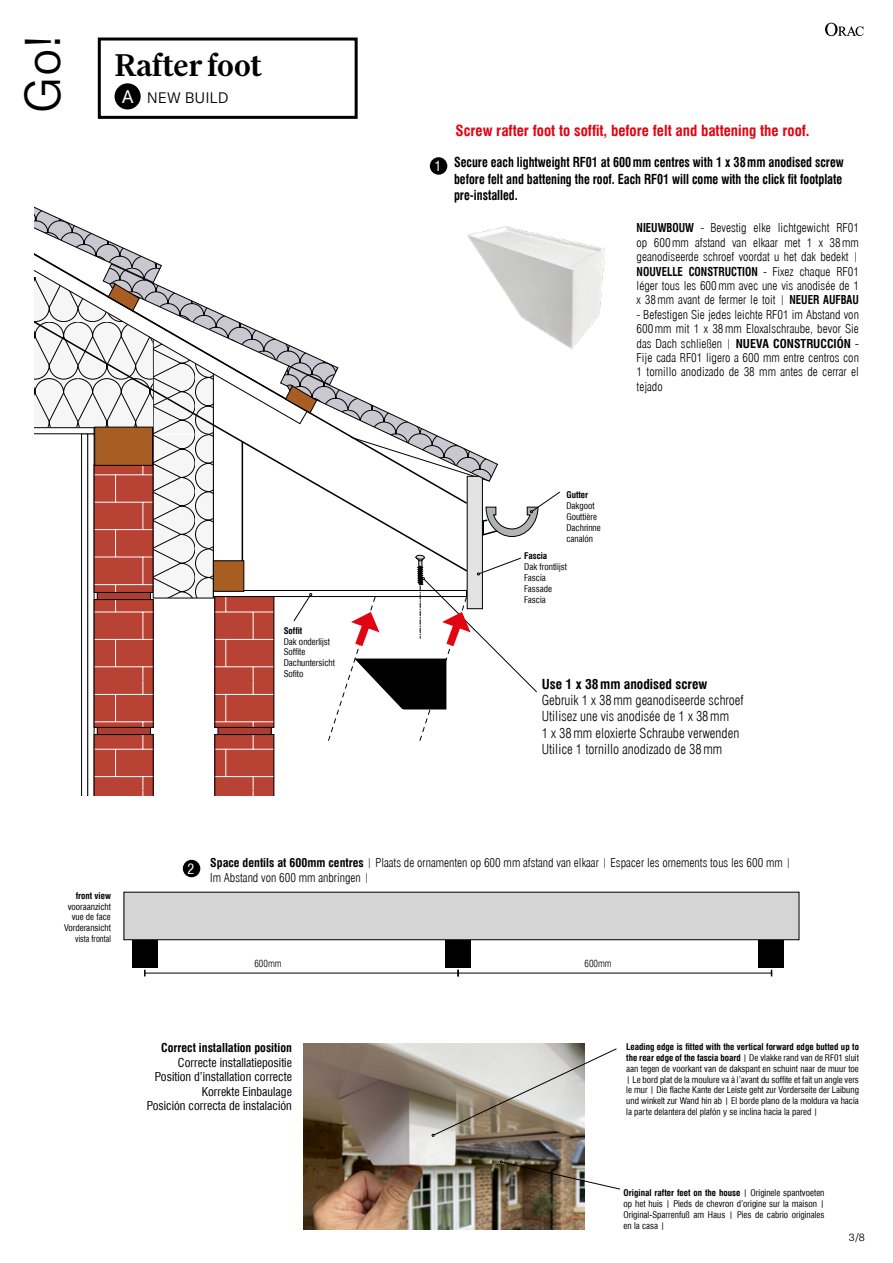
<style>
.page{position:relative;width:893px;height:1263px;background:#fff}
.page>*{position:absolute;margin:0;border:0;box-sizing:border-box;transform-origin:0 0}
.t1{font:300 49.5px "GT America";color:#000}
.t2{font:700 33px "Family";color:#000}
.t3{font:700 condensed 15px "Swiss 721 TL";color:#e30412}
.t4{font:300 15px "GT America";color:#000}
.t5{font:condensed 13.8px "Swiss 721 TL";color:#fff}
.t6{font:700 condensed 13.5px/16.2px "Swiss 721 TL";color:#000;text-align:justify;scale:.9 1}
.t7{font:300 condensed 13.5px/16.2px "Swiss 721 TL";color:#000}
.t8{font:700 condensed 13.5px "Swiss 721 TL";color:#000}
.t9{font:300 condensed 12px/14.4px "Swiss 721 TL";color:#000;text-align:justify;scale:.9 1}
.t10{font:300 condensed 12px/14.4px "Swiss 721 TL";color:#000}
.t11{font:condensed 12px/14.4px "Swiss 721 TL";color:#000;text-align:right}
.t12{font:700 condensed 12px "Swiss 721 TL";color:#000}
.t13{font:300 10.5px "GT America";color:#000}
.t14{font:300 condensed 9.75px "Swiss 721 TL";color:#000}
.t15{font:condensed 9px/10.8px "Swiss 721 TL";color:#000}
.t16{font:700 condensed 9px "Swiss 721 TL";color:#000}
.s1{font-weight:400;font-size:18px;color:#fff}
.s2{font-weight:700}
</style>
<div class="page">
<svg style="left:825px;top:23px;width:39px;height:13px"></svg>
<img style="left:304px;top:1043px;width:280px;height:187px">
<svg style="left:500px;top:1161px;width:120px;height:29px"></svg>
<svg style="left:432px;top:1048px;width:185px;height:89px"></svg>
<div style="left:133px;top:934px;width:25px;height:34px;background:#000"></div>
<div style="left:446px;top:934px;width:25px;height:34px;background:#000"></div>
<div style="left:759px;top:934px;width:25px;height:34px;background:#000"></div>
<div style="left:124px;top:892px;width:675px;height:48px;background:#d5d5d5"></div>
<div style="left:124px;top:892px;width:675px;height:48px;border:1px solid #000"></div>
<hr style="left:145px;top:973px;width:313px;height:1px;background:#000">
<svg style="left:144px;top:970px;width:2px;height:6px"></svg>
<hr style="left:458px;top:973px;width:314px;height:1px;background:#000">
<div style="left:183px;top:860px;width:17px;height:17px;background:#000;border-radius:50%"></div>
<div style="left:430px;top:157px;width:17px;height:18px;background:#000;border-radius:50%"></div>
<svg style="left:34px;top:162px;width:526px;height:633px"></svg>
<img style="left:463px;top:223px;width:142px;height:129px">
<div style="left:115px;top:83px;width:26px;height:26px;background:#000;border-radius:50%"></div>
<div style="left:98px;top:38px;width:260px;height:81px;border:3px solid #000"></div>
<h1 class="t1" style="left:14px;top:113px;width:80px;rotate:-90deg">Go!</h1>
<h2 class="t2" style="left:115px;top:46px;width:149px">Rafter foot</h2>
<h3 class="t4" style="left:122px;top:89px;width:108px"><span class="s1">A</span> NEW BUILD</h3>
<p class="t16" style="left:284px;top:625px;width:20px">Soffit</p>
<p class="t15" style="left:284px;top:636px;width:53px">Dak onderlijst<br>Soffite<br>Dachuntersicht<br>Sofito</p>
<h3 class="t5" style="left:434px;top:157px;width:8px">1</h3>
<h3 class="t3" style="left:455px;top:121px;width:355px">Screw rafter foot to soffit, before felt and battening the roof.</h3>
<h3 class="t6" style="left:454px;top:154px;width:434px">Secure each lightweight RF01 at 600mm centres with 1 x 38mm anodised screw before felt and battening the roof. Each RF01 will come with the click fit footplate pre-installed.</h3>
<p class="t9" style="left:637px;top:221px;width:249px"><span class="s2">NIEUWBOUW</span> - Bevestig elke lichtgewicht RF01 op 600mm afstand van elkaar met 1 x 38mm geanodiseerde schroef voordat u het dak bedekt | <span class="s2">NOUVELLE CONSTRUCTION</span> - Fixez chaque RF01 léger tous les 600mm avec une vis anodisée de 1 x 38mm avant de fermer le toit | <span class="s2">NEUER AUFBAU</span></p>
<h3 class="t9" style="left:637px;top:307px;width:249px">- Befestigen Sie jedes leichte RF01 im Abstand von 600mm mit 1 x 38mm Eloxalschraube, bevor Sie das Dach schließen | <span class="s2">NUEVA CONSTRUCCIÓN</span> - Fije cada RF01 ligero a 600 mm entre centros con 1 tornillo anodizado de 38 mm antes de cerrar el tejado</h3>
<p class="t16" style="left:566px;top:489px;width:23px">Gutter</p>
<p class="t15" style="left:566px;top:500px;width:36px">Dakgoot<br>Gouttière<br>Dachrinne canalón</p>
<p class="t16" style="left:524px;top:550px;width:25px">Fascia</p>
<p class="t15" style="left:524px;top:561px;width:44px">Dak frontlijst<br>Fascia<br>Fassade<br>Fascia</p>
<h3 class="t8" style="left:542px;top:676px;width:167px">Use 1 x 38mm anodised screw</h3>
<h3 class="t7" style="left:542px;top:692px;width:203px">Gebruik 1 x 38mm geanodiseerde schroef Utilisez une vis anodisée de 1 x 38mm<br>1 x 38mm eloxierte Schraube verwenden Utilice 1 tornillo anodizado de 38mm</h3>
<h3 class="t5" style="left:187px;top:860px;width:8px">2</h3>
<h3 class="t10" style="left:210px;top:856px;width:583px"><span class="s2">Space dentils at 600mm centres</span> | Plaats de ornamenten op 600 mm afstand van elkaar | Espacer les ornements tous les 600 mm |<br>Im Abstand von 600 mm anbringen |</h3>
<p class="t16" style="left:76px;top:890px;width:37px">front view</p>
<p class="t15" style="left:64px;top:901px;width:48px;text-align:right">vooraanzicht vue de face<br>Vorderansicht vista frontal</p>
<p class="t14" style="left:254px;top:958px;width:29px">600mm</p>
<p class="t14" style="left:584px;top:958px;width:29px">600mm</p>
<h3 class="t12" style="left:161px;top:1040px;width:132px">Correct installation position</h3>
<h3 class="t11" style="left:147px;top:1055px;width:147px">Correcte installatiepositie<br>Position d’installation correcte<br>Korrekte Einbaulage<br>Posición correcta de instalación</h3>
<p class="t15" style="left:626px;top:1041px;width:234px;text-align:justify"><span class="s2">Leading edge is fitted with the vertical forward edge butted up to the rear edge of the fascia board</span> | De vlakke rand van de RF01 sluit aan tegen de voorkant van de dakspant en schuint naar de muur toe | Le bord plat de la moulure va à l’avant du soffite et fait un angle vers le mur | Die flache Kante der Leiste geht zur Vorderseite der Laibung und winkelt zur Wand hin ab | El borde plano de la moldura va hacia la parte delantera del plafón y se inclina hacia la pared |</p>
<p class="t15" style="left:624px;top:1187px;width:202px;text-align:justify"><span class="s2">Original rafter feet on the house</span> | Originele spantvoeten op het huis | Pieds de chevron d’origine sur la maison | Original-Sparrenfuß am Haus | Pies de cabrio originales en la casa |</p>
<p class="t13" style="left:849px;top:1231px;width:18px">3/8</p>
</div>
